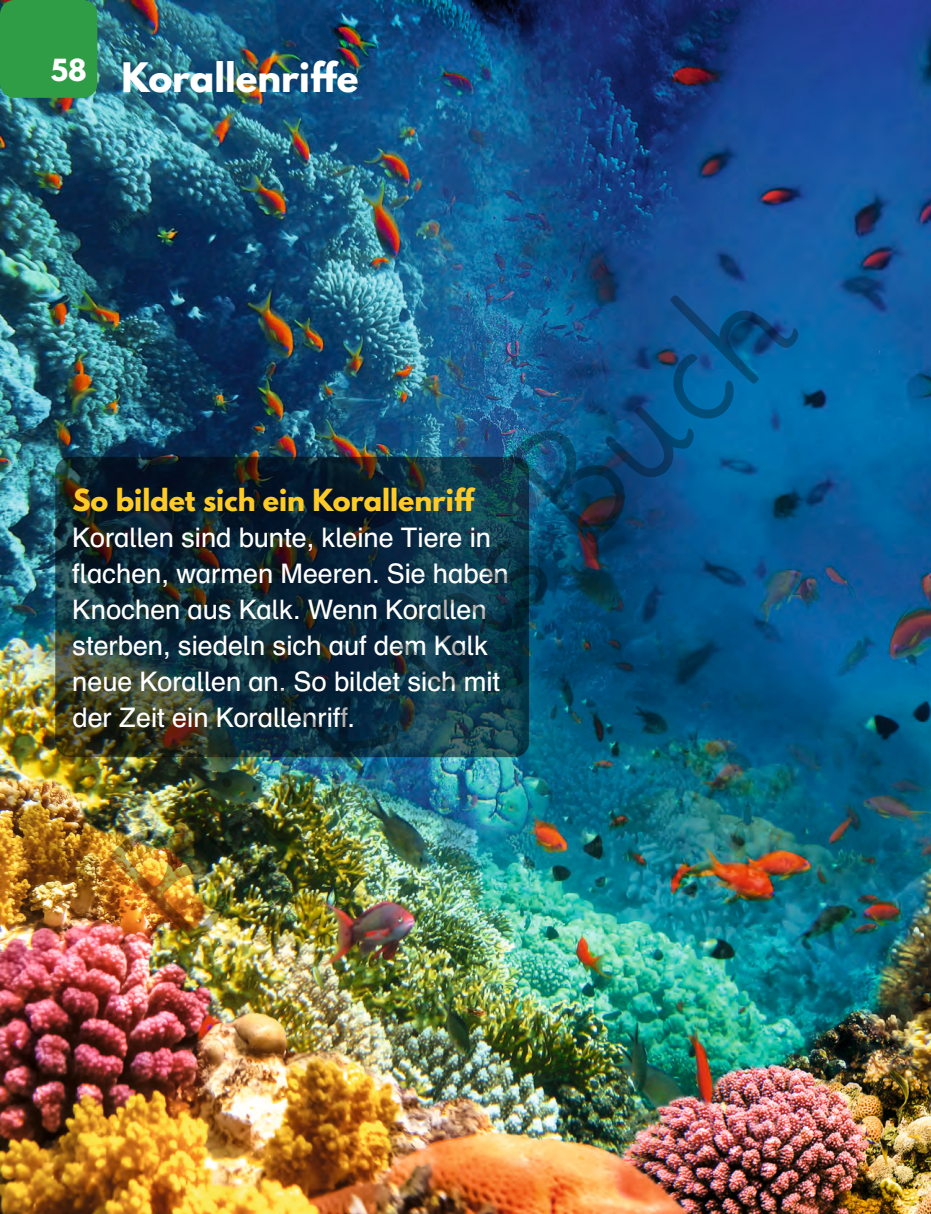
<style>
.page{position:relative;width:931px;height:1214px;background:#fff}
.page>*{position:absolute;margin:0;border:0;box-sizing:border-box;transform-origin:0 0}
.t1{font:156.9px "Grundschrift";color:rgb(0 0 0/.3)}
.t2{font:700 36px "League Spartan";color:#fff}
.t3{font:27px/36px "Schulbuch Nord OT";color:#fff}
.t4{font:700 27px "League Spartan";color:#ffcb27}
</style>
<div class="page">
<img style="left:0;top:0;width:931px;height:1214px">
<div style="left:55px;top:457px;width:474px;height:300px;background:#010305;border-radius:15px;opacity:.54"></div>
<div style="left:0;top:0;width:97px;height:98px;background:#2e9d46;border-radius:14px"></div>
<h2 class="t2" style="left:51px;top:60px;width:309px"><sup>58</sup> Korallenriffe</h2>
<h1 class="t1" style="left:84px;top:836px;width:866px;rotate:-45deg">Blick ins Buch</h1>
<p class="t4" style="left:72px;top:486px;width:405px">So bildet sich ein Korallenriff</p>
<p class="t3" style="left:72px;top:519px;width:438px">Korallen sind bunte, kleine Tiere in flachen, warmen Meeren. Sie haben Knochen aus Kalk. Wenn Korallen sterben, siedeln sich auf dem Kalk neue Korallen an. So bildet sich mit der Zeit ein Korallenriff.</p>
</div>
